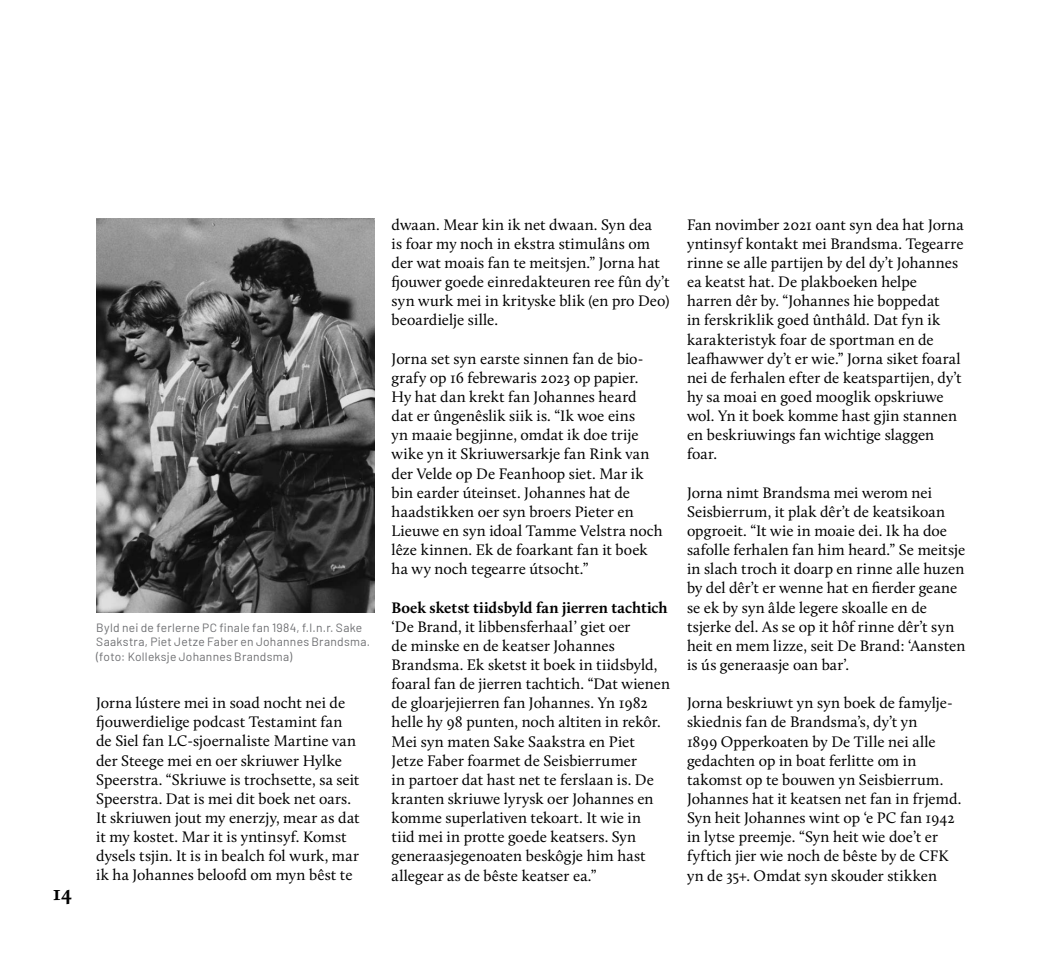
<style>
.page{position:relative;width:1042px;height:957px;background:#fff}
.page>*{position:absolute;margin:0;border:0;box-sizing:border-box;transform-origin:0 0}
.t1{font:700 21px "Calluna";color:#000}
.t2{font:15.75px/19.2px "Calluna";color:#000}
.t3{font:700 15.75px "Calluna";letter-spacing:-.005em;color:#000}
.t4{font:12px/14.4px "Barlow";letter-spacing:.02em;color:#6d6e71}
</style>
<div class="page">
<img style="left:96px;top:218px;width:279px;height:394px">
<h1 class="t1" style="left:53px;top:879px;width:21px">14</h1>
<p class="t4" style="left:96px;top:619px;width:275px">Byld nei de ferlerne PC finale fan 1984, f.l.n.r. Sake<br>Saakstra, Piet Jetze Faber en Johannes Brandsma. (foto: Kolleksje Johannes Brandsma)</p>
<p class="t2" style="left:96px;top:693px;width:265px">Jorna lústere mei in soad nocht nei de fjouwerdielige podcast Testamint fan de Siel fan LC-sjoernaliste Martine van der Steege mei en oer skriuwer Hylke Speerstra. “Skriuwe is trochsette, sa seit Speerstra. Dat is mei dit boek net oars.<br>It skriuwen jout my enerzjy, mear as dat it my kostet. Mar it is yntinsyf. Komst dysels tsjin. It is in bealch fol wurk, mar ik ha Johannes beloofd om myn bêst te</p>
<p class="t2" style="left:392px;top:215px;width:279px">dwaan. Mear kin ik net dwaan. Syn dea<br>is foar my noch in ekstra stimulâns om der wat moais fan te meitsjen.” Jorna hat fjouwer goede einredakteuren ree fûn dy’t syn wurk mei in krityske blik (en pro Deo) beoardielje sille.</p>
<p class="t2" style="left:392px;top:349px;width:273px">Jorna set syn earste sinnen fan de bio&shy;grafy op 16 febrewaris 2023 op papier.<br>Hy hat dan krekt fan Johannes heard<br>dat er ûngenêslik siik is. “Ik woe eins<br>yn maaie begjinne, omdat ik doe trije wike yn it Skriuwersarkje fan Rink van der Velde op De Feanhoop siet. Mar ik bin earder úteinset. Johannes hat de haadstikken oer syn broers Pieter en Lieuwe en syn idoal Tamme Velstra noch lêze kinnen. Ek de foarkant fan it boek ha wy noch tegearre útsocht.”</p>
<p class="t3" style="left:392px;top:597px;width:278px">Boek sketst tiidsbyld fan jierren tachtich</p>
<p class="t2" style="left:392px;top:616px;width:280px">‘De Brand, it libbensferhaal’ giet oer<br>de minske en de keatser Johannes Brandsma. Ek sketst it boek in tiidsbyld, foaral fan de jierren tachtich. “Dat wienen de gloarjejierren fan Johannes. Yn 1982 helle hy 98 punten, noch altiten in rekôr.<br>Mei syn maten Sake Saakstra en Piet Jetze Faber foarmet de Seisbierrumer<br>in partoer dat hast net te ferslaan is. De kranten skriuwe lyrysk oer Johannes en komme superlativen tekoart. It wie in<br>tiid mei in protte goede keatsers. Syn generaasjegenoaten beskôgje him hast allegear as de bêste keatser ea.”</p>
<p class="t2" style="left:687px;top:215px;width:278px">Fan novimber 2021 oant syn dea hat Jorna yntinsyf kontakt mei Brandsma. Tegearre rinne se alle partijen by del dy’t Johannes ea keatst hat. De plakboeken helpe harren dêr by. “Johannes hie boppedat<br>in ferskriklik goed ûnthâld. Dat fyn ik karakteristyk foar de sportman en de leaf-hawwer dy’t er wie.” Jorna siket foaral nei de ferhalen efter de keatspartijen, dy’t hy sa moai en goed mooglik opskriuwe wol. Yn it boek komme hast gjin stannen en beskriuwings fan wichtige slaggen foar.</p>
<p class="t2" style="left:687px;top:483px;width:280px">Jorna nimt Brandsma mei werom nei Seisbierrum, it plak dêr’t de keatsikoan opgroeit. “It wie in moaie dei. Ik ha doe safolle ferhalen fan him heard.” Se meitsje in slach troch it doarp en rinne alle huzen by del dêr’t er wenne hat en fierder geane se ek by syn âlde legere skoalle en de tsjerke del. As se op it hôf rinne dêr’t syn heit en mem lizze, seit De Brand: ‘Aansten is ús generaasje oan bar’.</p>
<p class="t2" style="left:687px;top:693px;width:276px">Jorna beskriuwt yn syn boek de famylje&shy;skiednis fan de Brandsma’s, dy’t yn<br>1899 Opperkoaten by De Tille nei alle gedachten op in boat ferlitte om in takomst op te bouwen yn Seisbierrum.<br>Johannes hat it keatsen net fan in frjemd.<br>Syn heit Johannes wint op ‘e PC fan 1942 in lytse preemje. “Syn heit wie doe’t er fyftich jier wie noch de bêste by de CFK yn de 35+. Omdat syn skouder stikken</p>
</div>
